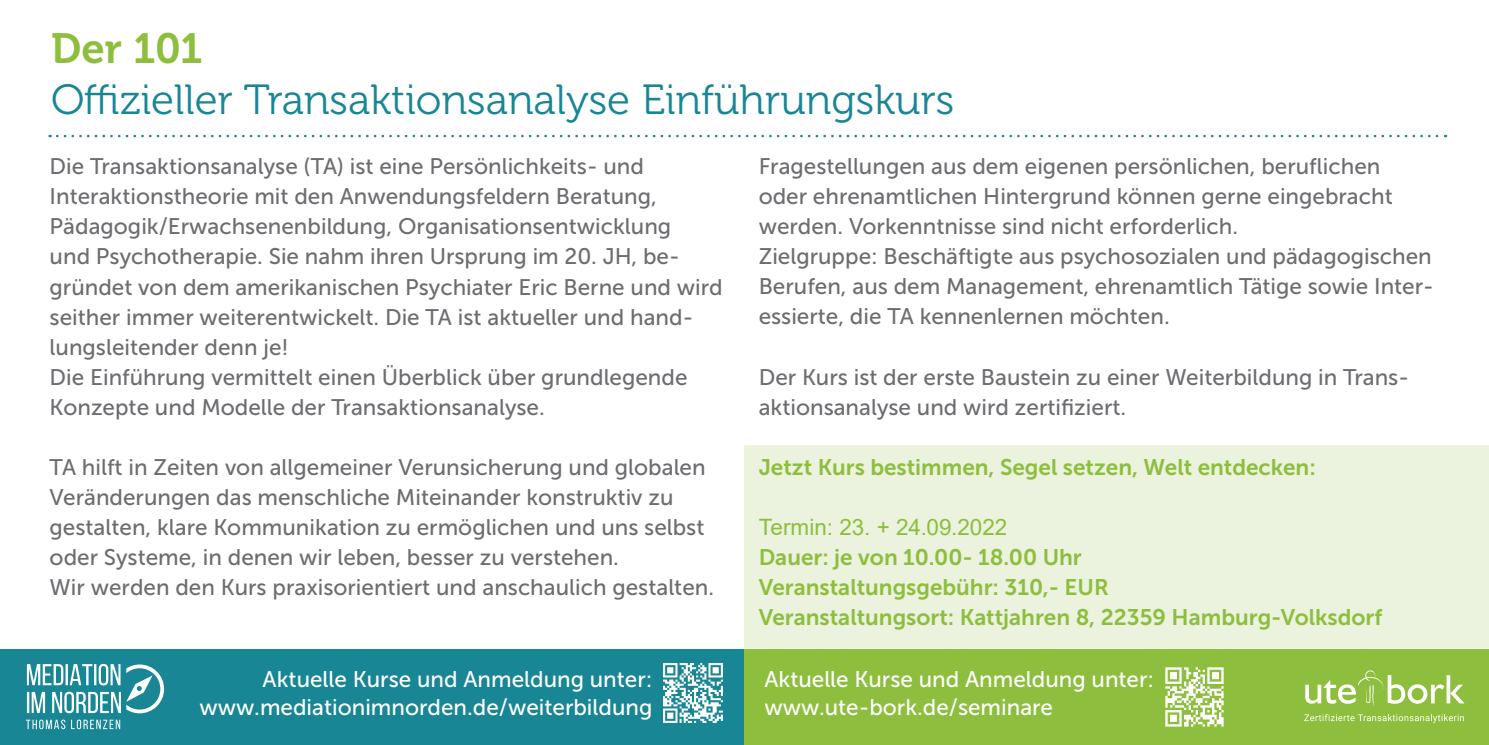
<style>
.page{position:relative;width:1489px;height:745px;background:#fff}
.page>*{position:absolute;margin:0;border:0;box-sizing:border-box;transform-origin:0 0}
.t1{font:42px "Museo 300";color:#188694}
.t2{font:42px "Museo 700";letter-spacing:-.005em;color:#8dbe3e}
.t3{font:22.5px/30px "Museo Sans 500";color:#6c6d70}
.t4{font:22.5px/30px "Museo Sans 700";color:#8dbe3e}
.t5{font:22.5px/27.5px "Museo Sans 500";color:#fff;text-align:right}
.t6{font:22.5px "Arial";color:#8dbe3e}
</style>
<div class="page">
<div style="left:0;top:648px;width:744px;height:96px;background:#188694"></div>
<div style="left:744px;top:648px;width:744px;height:96px;background:#8dbe3e"></div>
<div style="left:744px;top:445px;width:744px;height:203px;background:#ebf2dd"></div>
<svg style="left:26px;top:719px;width:94px;height:9px"></svg>
<svg style="left:27px;top:663px;width:137px;height:49px"></svg>
<svg style="left:1305px;top:670px;width:159px;height:35px"></svg>
<svg style="left:1304px;top:714px;width:159px;height:8px"></svg>
<svg style="left:57px;top:135px;width:1388px;height:2px"></svg>
<img style="left:663px;top:663px;width:60px;height:60px">
<img style="left:1165px;top:667px;width:59px;height:60px">
<h1 class="t2" style="left:51px;top:26px;width:153px">Der 101</h1>
<h1 class="t1" style="left:51px;top:76px;width:904px">Offizieller Transaktionsanalyse Einführungskurs</h1>
<p class="t3" style="left:50px;top:152px;width:674px">Die Transaktionsanalyse (TA) ist eine Persönlichkeits- und Interaktionstheorie mit den Anwendungsfeldern Beratung, Pädagogik/Erwachsenenbildung, Organisationsentwicklung<br>und Psychotherapie. Sie nahm ihren Ursprung im 20. JH, be&shy;gründet von dem amerikanischen Psychiater Eric Berne und wird seither immer weiterentwickelt. Die TA ist aktueller und hand&shy;lungsleitender denn je!<br>Die Einführung vermittelt einen Überblick über grundlegende Konzepte und Modelle der Transaktionsanalyse.</p>
<p class="t3" style="left:50px;top:451px;width:666px">TA hilft in Zeiten von allgemeiner Verunsicherung und globalen Veränderungen das menschliche Miteinander konstruktiv zu gestalten, klare Kommunikation zu ermöglichen und uns selbst oder Systeme, in denen wir leben, besser zu verstehen.<br>Wir werden den Kurs praxisorientiert und anschaulich gestalten.</p>
<p class="t3" style="left:758px;top:151px;width:676px">Fragestellungen aus dem eigenen persönlichen, beruflichen oder ehrenamtlichen Hintergrund können gerne eingebracht werden. Vorkenntnisse sind nicht erforderlich.<br>Zielgruppe: Beschäftigte aus psychosozialen und pädagogischen Berufen, aus dem Management, ehrenamtlich Tätige sowie Inter&shy;essierte, die TA kennenlernen möchten.</p>
<p class="t3" style="left:758px;top:361px;width:651px">Der Kurs ist der erste Baustein zu einer Weiterbildung in Trans&shy;aktionsanalyse und wird zertifiziert.</p>
<p class="t4" style="left:758px;top:451px;width:558px">Jetzt Kurs bestimmen, Segel setzen, Welt entdecken:</p>
<p class="t6" style="left:758px;top:511px;width:250px">Termin: 23. + 24.09.2022</p>
<p class="t4" style="left:758px;top:541px;width:625px">Dauer: je von 10.00- 18.00 Uhr<br>Veranstaltungsgebühr: 310,- EUR<br>Veranstaltungsort: Kattjahren 8, 22359 Hamburg-Volksdorf</p>
<p class="t5" style="left:200px;top:665px;width:454px">Aktuelle Kurse und Anmeldung unter: www.mediationimnorden.de/weiterbildung</p>
<p class="t5" style="left:764px;top:665px;width:391px;text-align:left">Aktuelle Kurse und Anmeldung unter: www.ute-bork.de/seminare</p>
</div>
